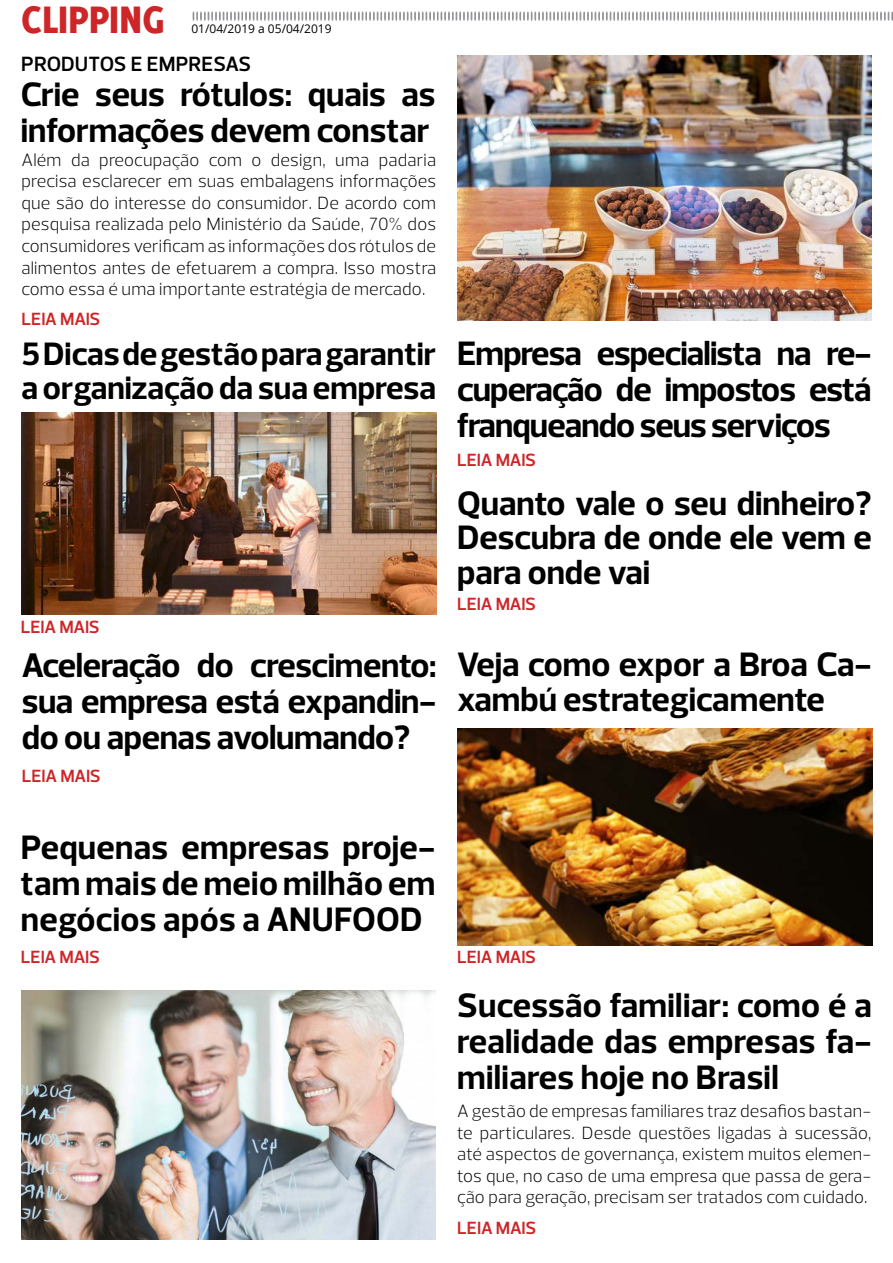
<style>
.page{position:relative;width:893px;height:1263px;background:#fff}
.page>*{position:absolute;margin:0;border:0;box-sizing:border-box;transform-origin:0 0}
.t1{font:800 42px "Delicious";color:#ce2528}
.t2{font:700 34.5px/36px "Prelo";color:#000;text-align:justify}
.t3{font:700 33px/34.5px "Prelo";color:#000}
.t4{font:600 21px "Prelo";letter-spacing:.005em;color:#000}
.t5{font:300 18px/21.6px "Prelo";letter-spacing:.01em;color:#000;text-align:justify}
.t6{font:600 18px "Prelo";letter-spacing:-.015em;color:#ce2528}
.t7{font:12px "Open Sans";color:#000}
</style>
<div class="page">
<svg style="left:193px;top:12px;width:700px;height:9px"></svg>
<img style="left:457px;top:55px;width:415px;height:265px">
<img style="left:22px;top:412px;width:414px;height:202px">
<img style="left:457px;top:728px;width:416px;height:217px">
<img style="left:21px;top:991px;width:414px;height:248px">
<h1 class="t1" style="left:21px;top:-5px;width:145px">CLIPPING</h1>
<p class="t7" style="left:191px;top:20px;width:142px">01/04/2019 a 05/04/2019</p>
<p class="t4" style="left:21px;top:51px;width:231px">PRODUTOS E EMPRESAS</p>
<h2 class="t2" style="left:21px;top:76px;width:416px">Crie seus rótulos: quais as informações devem constar</h2>
<p class="t5" style="left:22px;top:149px;width:416px">Além da preocupação com o design, uma padaria precisa esclarecer em suas embalagens informações que são do interesse do consumidor. De acordo com pesquisa realizada pelo Ministério da Saúde, 70% dos consumidores verificam as informações dos rótulos de alimentos antes de efetuarem a compra. Isso mostra como essa é uma importante estratégia de mercado.</p>
<p class="t6" style="left:22px;top:308px;width:80px">LEIA MAIS</p>
<h3 class="t3" style="left:22px;top:337px;width:416px">5 Dicas de gestão para garantir a organização da sua empresa</h3>
<p class="t6" style="left:21px;top:616px;width:80px">LEIA MAIS</p>
<h2 class="t2" style="left:22px;top:647px;width:416px">Aceleração do crescimento: sua empresa está expandin&shy;do ou apenas avolumando?</h2>
<p class="t6" style="left:22px;top:765px;width:80px">LEIA MAIS</p>
<h2 class="t2" style="left:21px;top:830px;width:416px">Pequenas empresas proje&shy;tam mais de meio milhão em negócios após a ANUFOOD</h2>
<p class="t6" style="left:21px;top:946px;width:80px">LEIA MAIS</p>
<h2 class="t2" style="left:457px;top:335px;width:416px">Empresa especialista na re&shy;cuperação de impostos está franqueando seus serviços</h2>
<p class="t6" style="left:457px;top:449px;width:80px">LEIA MAIS</p>
<h2 class="t2" style="left:457px;top:486px;width:416px;line-height:34.5px">Quanto vale o seu dinheiro?<br>Descubra de onde ele vem e para onde vai</h2>
<p class="t6" style="left:457px;top:593px;width:80px">LEIA MAIS</p>
<h2 class="t2" style="left:457px;top:648px;width:416px;line-height:34.5px">Veja como expor a Broa Ca&shy;xambú estrategicamente</h2>
<p class="t6" style="left:457px;top:946px;width:80px">LEIA MAIS</p>
<h2 class="t2" style="left:457px;top:987px;width:416px">Sucessão familiar: como é a realidade das empresas fa&shy;miliares hoje no Brasil</h2>
<p class="t5" style="left:457px;top:1100px;width:416px">A gestão de empresas familiares traz desafios bastan&shy;te particulares. Desde questões ligadas à sucessão, até aspectos de governança, existem muitos elemen&shy;tos que, no caso de uma empresa que passa de gera&shy;ção para geração, precisam ser tratados com cuidado.</p>
<p class="t6" style="left:457px;top:1216px;width:80px">LEIA MAIS</p>
</div>
